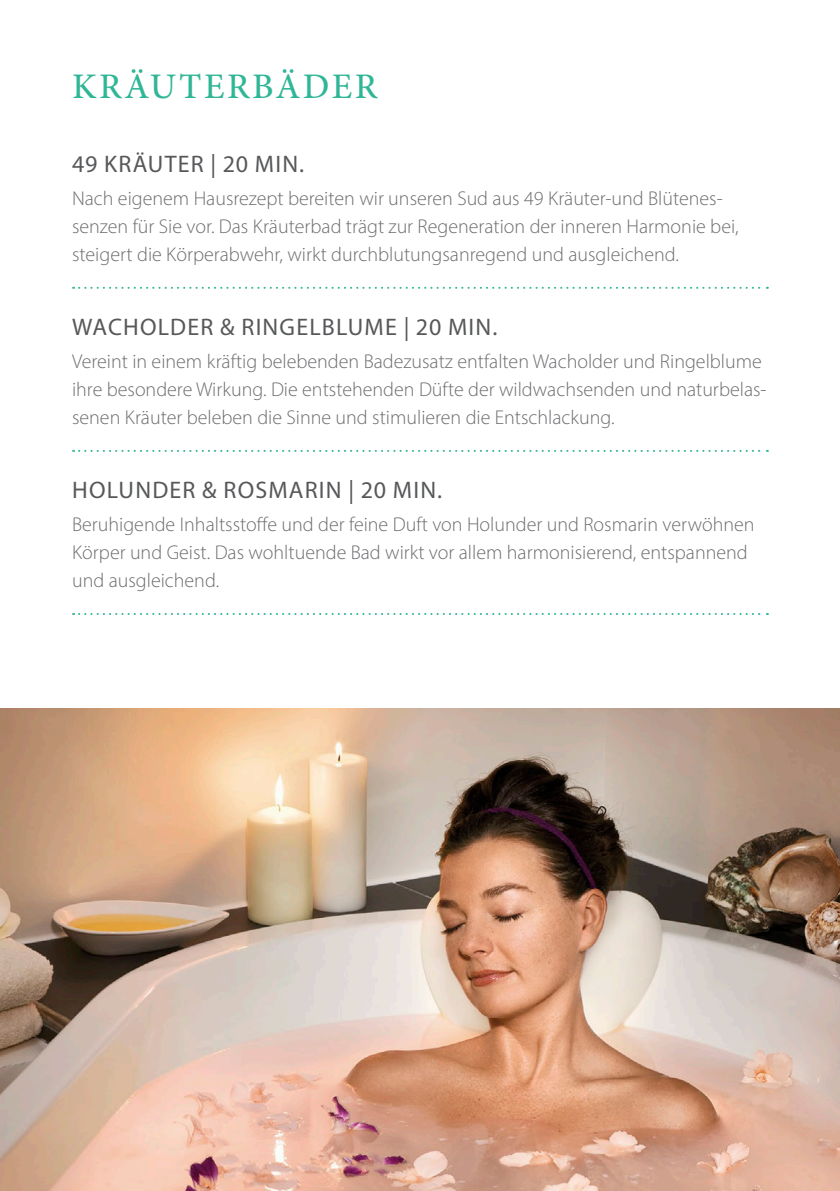
<style>
.page{position:relative;width:840px;height:1191px;background:#fff}
.page>*{position:absolute;margin:0;border:0;box-sizing:border-box;transform-origin:0 0}
.t1{font:500 36px "Minion Pro";letter-spacing:.07em;color:#30b696}
.t2{font:24px "Myriad Pro";letter-spacing:.05em;color:#57585a}
.t3{font:300 20px/28px "Myriad Pro";color:#6c6d70}
</style>
<div class="page">
<svg style="left:73px;top:287px;width:694px;height:2px"></svg>
<svg style="left:73px;top:450px;width:694px;height:2px"></svg>
<svg style="left:73px;top:613px;width:694px;height:2px"></svg>
<img style="left:0;top:709px;width:839px;height:482px">
<h1 class="t1" style="left:72px;top:62px;width:306px">KRÄUTERBÄDER</h1>
<p class="t2" style="left:72px;top:149px;width:233px">49 KRÄUTER | 20 MIN.</p>
<p class="t3" style="left:72px;top:184px;width:667px">Nach eigenem Hausrezept bereiten wir unseren Sud aus 49 Kräuter-und Blütenes&shy;senzen für Sie vor. Das Kräuterbad trägt zur Regeneration der inneren Harmonie bei, steigert die Körperabwehr, wirkt durchblutungsanregend und ausgleichend.</p>
<p class="t2" style="left:72px;top:312px;width:426px">WACHOLDER &amp; RINGELBLUME | 20 MIN.</p>
<p class="t3" style="left:72px;top:347px;width:695px">Vereint in einem kräftig belebenden Badezusatz entfalten Wacholder und Ringelblume ihre besondere Wirkung. Die entstehenden Düfte der wildwachsenden und naturbelas&shy;senen Kräuter beleben die Sinne und stimulieren die Entschlackung.</p>
<p class="t2" style="left:72px;top:475px;width:371px">HOLUNDER &amp; ROSMARIN | 20 MIN.</p>
<p class="t3" style="left:72px;top:510px;width:683px">Beruhigende Inhaltsstoffe und der feine Duft von Holunder und Rosmarin verwöhnen<br>Körper und Geist. Das wohltuende Bad wirkt vor allem harmonisierend, entspannend und ausgleichend.</p>
</div>
